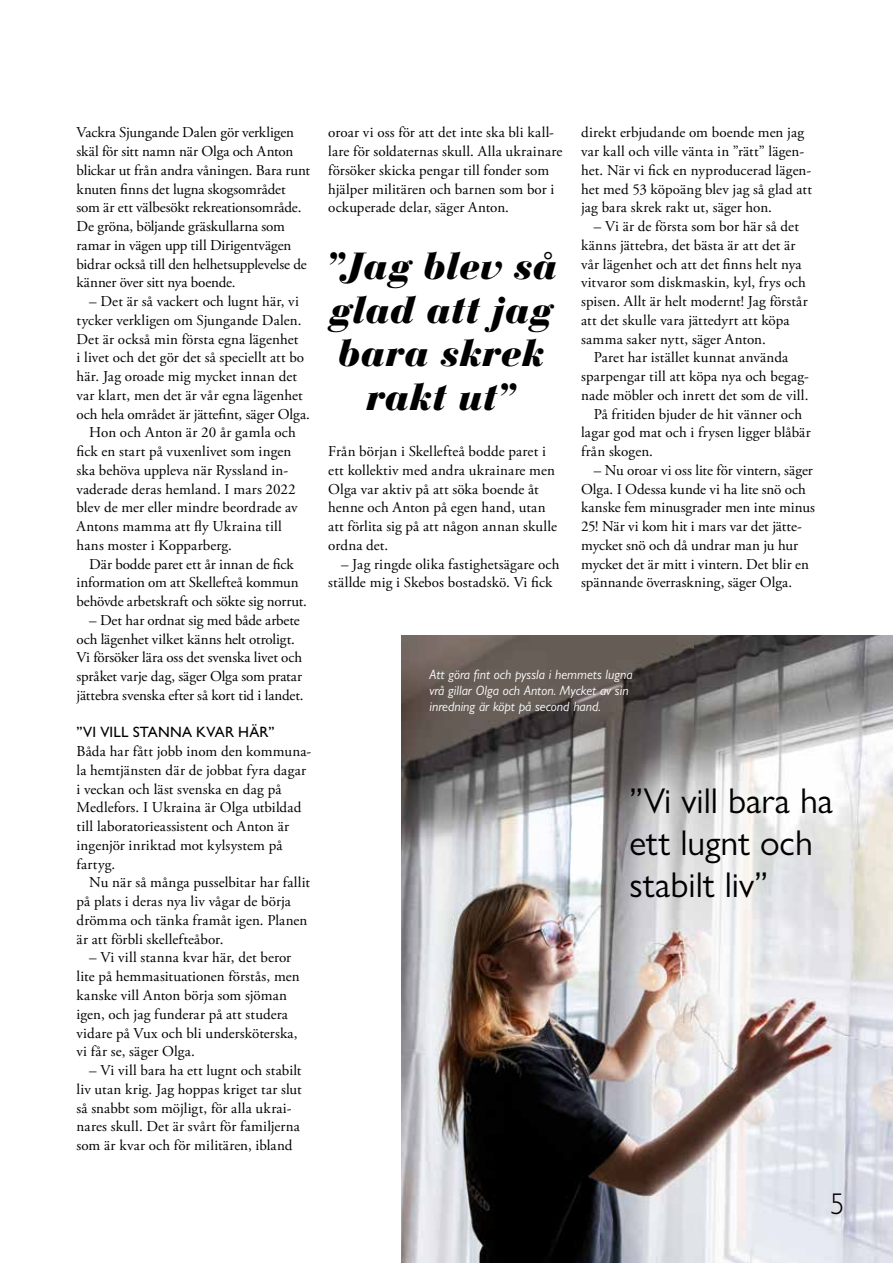
<style>
.page{position:relative;width:893px;height:1263px;background:#fff}
.page>*{position:absolute;margin:0;border:0;box-sizing:border-box;transform-origin:0 0}
.t1{font:italic 900 37.5px/43.5px "Bauer Bodoni Std";letter-spacing:-.005em;color:#000;text-align:center}
.t2{font:36px/42px "Gill Sans Nova";color:#000}
.t3{font:300 30.15px "Gill Sans Nova";color:#000;scale:.94 1}
.t4{font:15px/18.8px "Adobe Garamond Pro";letter-spacing:.005em;color:#000}
.t5{font:500 15px "Gill Sans Nova";letter-spacing:.015em;color:#000}
.t6{font:italic 13.5px/16.2px "Gill Sans Nova";color:#fff}
</style>
<div class="page">
<img style="left:401px;top:636px;width:492px;height:627px">
<p class="t4" style="left:77px;top:124px;width:235px">Vackra Sjungande Dalen gör verkligen skäl för sitt namn när Olga och Anton blickar ut från andra våningen. Bara runt knuten finns det lugna skogsområdet som är ett välbesökt rekreationsområde.<br>De gröna, böljande gräskullarna som ramar in vägen upp till Dirigentvägen bidrar också till den helhetsupplevelse de känner över sitt nya boende.</p>
<p class="t4" style="left:89px;top:293px;width:211px">– Det är så vackert och lugnt här, vi</p>
<p class="t4" style="left:77px;top:311px;width:226px">tycker verkligen om Sjungande Dalen.</p>
<p class="t4" style="left:77px;top:330px;width:224px">Det är också min första egna lägenhet</p>
<p class="t4" style="left:77px;top:349px;width:229px">i livet och det gör det så speciellt att bo</p>
<p class="t4" style="left:77px;top:368px;width:222px">här. Jag oroade mig mycket innan det</p>
<p class="t4" style="left:77px;top:386px;width:228px">var klart, men det är vår egna lägenhet</p>
<p class="t4" style="left:77px;top:405px;width:235px">och hela området är jättefint, säger Olga.</p>
<p class="t4" style="left:89px;top:424px;width:208px">Hon och Anton är 20 år gamla och</p>
<p class="t4" style="left:77px;top:443px;width:216px">fick en start på vuxenlivet som ingen</p>
<p class="t4" style="left:77px;top:461px;width:213px">ska behöva uppleva när Ryssland in-</p>
<p class="t4" style="left:77px;top:480px;width:221px">vaderade deras hemland. I mars 2022</p>
<p class="t4" style="left:77px;top:499px;width:223px">blev de mer eller mindre beordrade av</p>
<p class="t4" style="left:77px;top:518px;width:207px">Antons mamma att fly Ukraina till</p>
<p class="t4" style="left:77px;top:536px;width:157px">hans moster i Kopparberg.</p>
<p class="t4" style="left:89px;top:555px;width:206px">Där bodde paret ett år innan de fick</p>
<p class="t4" style="left:77px;top:574px;width:224px">information om att Skellefteå kommun</p>
<p class="t4" style="left:77px;top:593px;width:232px">behövde arbetskraft och sökte sig norrut.</p>
<p class="t4" style="left:77px;top:611px;width:229px;text-align:center">– Det har ordnat sig med både arbete och lägenhet vilket känns helt otroligt.<br>Vi försöker lära oss det svenska livet och språket varje dag, säger Olga som pratar jättebra svenska efter så kort tid i landet.</p>
<p class="t5" style="left:77px;top:723px;width:199px">”VI VILL STANNA KVAR HÄR”</p>
<p class="t4" style="left:77px;top:743px;width:236px">Båda har fått jobb inom den kommuna&shy;la hemtjänsten där de jobbat fyra dagar i veckan och läst svenska en dag på<br>Medlefors. I Ukraina är Olga utbildad till laboratorieassistent och Anton är ingenjör inriktad mot kylsystem på fartyg.</p>
<p class="t4" style="left:77px;top:874px;width:235px;text-indent:13px">Nu när så många pusselbitar har fallit på plats i deras nya liv vågar de börja drömma och tänka framåt igen. Planen är att förbli skellefteåbor.</p>
<p class="t4" style="left:77px;top:949px;width:225px;text-indent:13px">– Vi vill stanna kvar här, det beror lite på hemmasituationen förstås, men kanske vill Anton börja som sjöman igen, och jag funderar på att studera vidare på Vux och bli undersköterska, vi får se, säger Olga.</p>
<p class="t4" style="left:77px;top:1061px;width:227px;text-indent:13px">– Vi vill bara ha ett lugnt och stabilt liv utan krig. Jag hoppas kriget tar slut så snabbt som möjligt, för alla ukrai&shy;nares skull. Det är svårt för familjerna som är kvar och för militären, ibland</p>
<p class="t4" style="left:328px;top:124px;width:236px">oroar vi oss för att det inte ska bli kal - lare för soldaternas skull. Alla ukrainare försöker skicka pengar till fonder som hjälper militären och barnen som bor i ockuperade delar, säger Anton.</p>
<h1 class="t1" style="left:324px;top:244px;width:234px">”Jag blev så glad att jag bara skrek rakt ut”</h1>
<p class="t4" style="left:328px;top:443px;width:230px">Från början i Skellefteå bodde paret i ett kollektiv med andra ukrainare men<br>Olga var aktiv på att söka boende åt henne och Anton på egen hand, utan att förlita sig på att någon annan skulle ordna det.</p>
<p class="t4" style="left:328px;top:555px;width:233px;text-indent:13px">– Jag ringde olika fastighetsägare och ställde mig i Skebos bostadskö. Vi fick</p>
<p class="t4" style="left:581px;top:124px;width:232px">direkt erbjudande om boende men jag var kall och ville vänta in ”rätt” lägen&shy;het. När vi fick en nyproducerad lägen&shy;het med 53 köpoäng blev jag så glad att jag bara skrek rakt ut, säger hon.</p>
<p class="t4" style="left:581px;top:218px;width:228px;text-indent:13px">– Vi är de första som bor här så det känns jättebra, det bästa är att det är vår lägenhet och att det finns helt nya vitvaror som diskmaskin, kyl, frys och spisen. Allt är helt modernt! Jag förstår att det skulle vara jättedyrt att köpa samma saker nytt, säger Anton.</p>
<p class="t4" style="left:594px;top:349px;width:196px">Paret har istället kunnat använda</p>
<p class="t4" style="left:581px;top:368px;width:229px">sparpengar till att köpa nya och begag-</p>
<p class="t4" style="left:581px;top:386px;width:229px">nade möbler och inrett det som de vill.</p>
<p class="t4" style="left:594px;top:405px;width:210px">På fritiden bjuder de hit vänner och</p>
<p class="t4" style="left:581px;top:424px;width:231px">lagar god mat och i frysen ligger blåbär</p>
<p class="t4" style="left:581px;top:443px;width:73px">från skogen.</p>
<p class="t4" style="left:581px;top:461px;width:235px;text-indent:13px">– Nu oroar vi oss lite för vintern, säger Olga. I Odessa kunde vi ha lite snö och kanske fem minusgrader men inte minus 25! När vi kom hit i mars var det jätte&shy;mycket snö och då undrar man ju hur mycket det är mitt i vintern. Det blir en spännande överraskning, säger Olga.</p>
<p class="t6" style="left:429px;top:666px;width:205px">Att göra fint och pyssla i hemmets lugna vrå gillar Olga och Anton. Mycket av sin inredning är köpt på second hand.</p>
<h2 class="t2" style="left:629px;top:779px;width:205px">”Vi vill bara ha ett lugnt och stabilt liv”</h2>
<h3 class="t3" style="left:830px;top:1185px;width:16px">5</h3>
</div>
